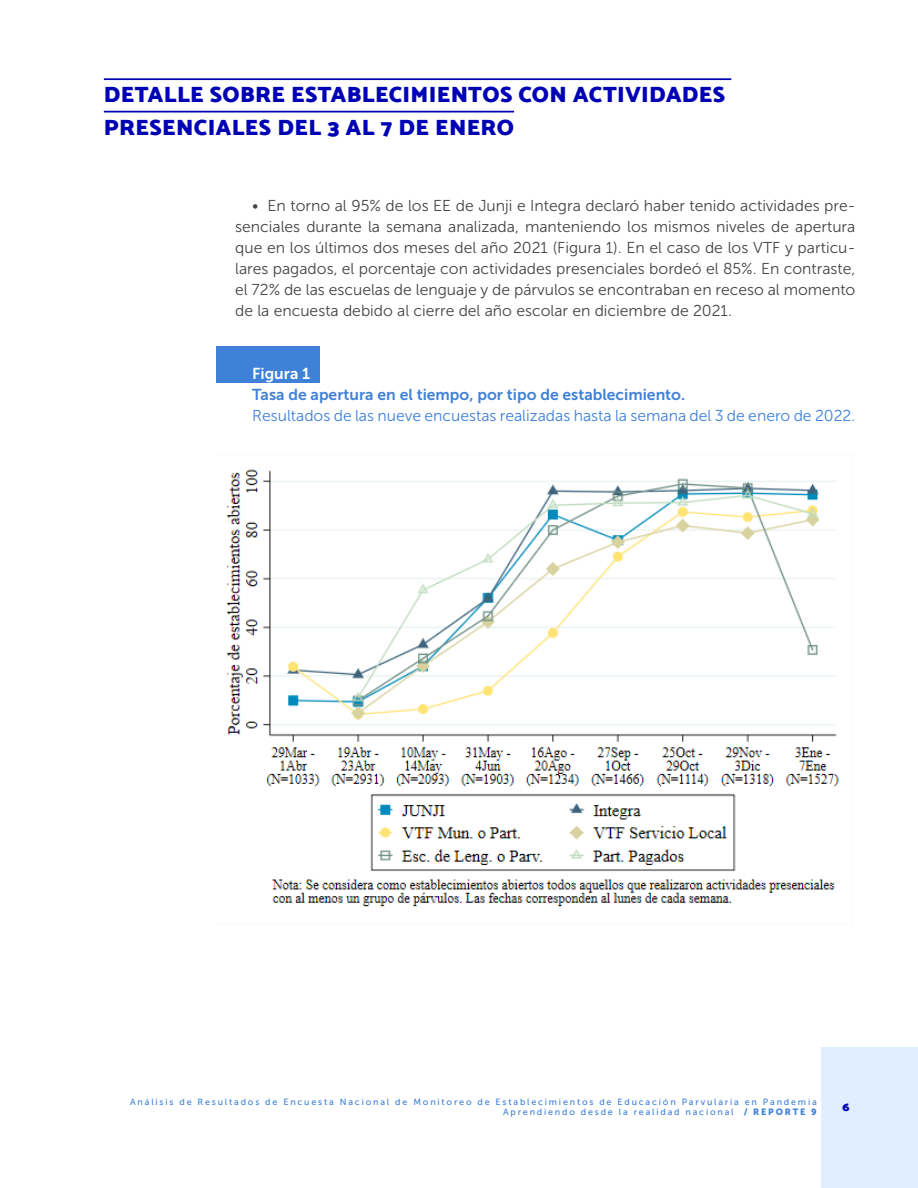
<style>
.page{position:relative;width:918px;height:1188px;background:#fff}
.page>*{position:absolute;margin:0;border:0;box-sizing:border-box;transform-origin:0 0}
.subtitulo_barra_supe{font:900 22.5px/32.4px "Catamaran";letter-spacing:.015em;color:#0000b5}
.t1{font:15.75px/21px "Museo Sans 300";color:#454545;text-align:justify}
.t2{font:15.75px "Museo Sans 300";color:#4081d8}
.t3{font:15.75px "Museo Sans 700";color:#4081d8}
.t4{font:15.75px "Museo Sans 700";color:#fff}
.t5{font:900 12px "Catamaran";color:#0000b5}
.t6{font:9px/10.8px "Museo Sans 500";letter-spacing:.2em;color:#4081d8;text-align:right}
.s1{font-family:"Museo Sans 900"}
</style>
<div class="page">
<div style="left:822px;top:1048px;width:96px;height:140px;background:#e0eeff"></div>
<div style="left:216px;top:347px;width:104px;height:36px;background:#4081d8"></div>
<hr style="left:104px;top:78px;width:627px;height:2px;background:#0000b5">
<hr style="left:104px;top:111px;width:410px;height:2px;background:#0000b5">
<img style="left:226px;top:454px;width:627px;height:471px">
<p class="subtitulo_barra_supe" style="left:104px;top:78px;width:623px">DETALLE SOBRE ESTABLECIMIENTOS CON ACTIVIDADES<br>PRESENCIALES DEL 3 AL 7 DE ENERO</p>
<p class="t1" style="left:235px;top:195px;width:622px;text-indent:17px">• En torno al 95% de los EE de Junji e Integra declaró haber tenido actividades pre&shy;senciales durante la semana analizada, manteniendo los mismos niveles de apertura que en los últimos dos meses del año 2021 (Figura 1). En el caso de los VTF y particu&shy;lares pagados, el porcentaje con actividades presenciales bordeó el 85%. En contraste, el 72% de las escuelas de lenguaje y de párvulos se encontraban en receso al momento de la encuesta debido al cierre del año escolar en diciembre de 2021.</p>
<p class="t4" style="left:252px;top:365px;width:60px">Figura 1</p>
<p class="t3" style="left:252px;top:386px;width:434px">Tasa de apertura en el tiempo, por tipo de establecimiento.</p>
<p class="t2" style="left:252px;top:407px;width:605px">Resultados de las nueve encuestas realizadas hasta la semana del 3 de enero de 2022.</p>
<p class="t6" style="left:130px;top:1096px;width:688px">Análisis de Resultados de Encuesta Nacional de Monitoreo de Establecimientos de Educación Parvularia en Pandemia<br>Aprendiendo desde la realidad nacional <span class="s1">/ REPORTE 9</span></p>
<p class="t5" style="left:843px;top:1100px;width:9px">6</p>
</div>
